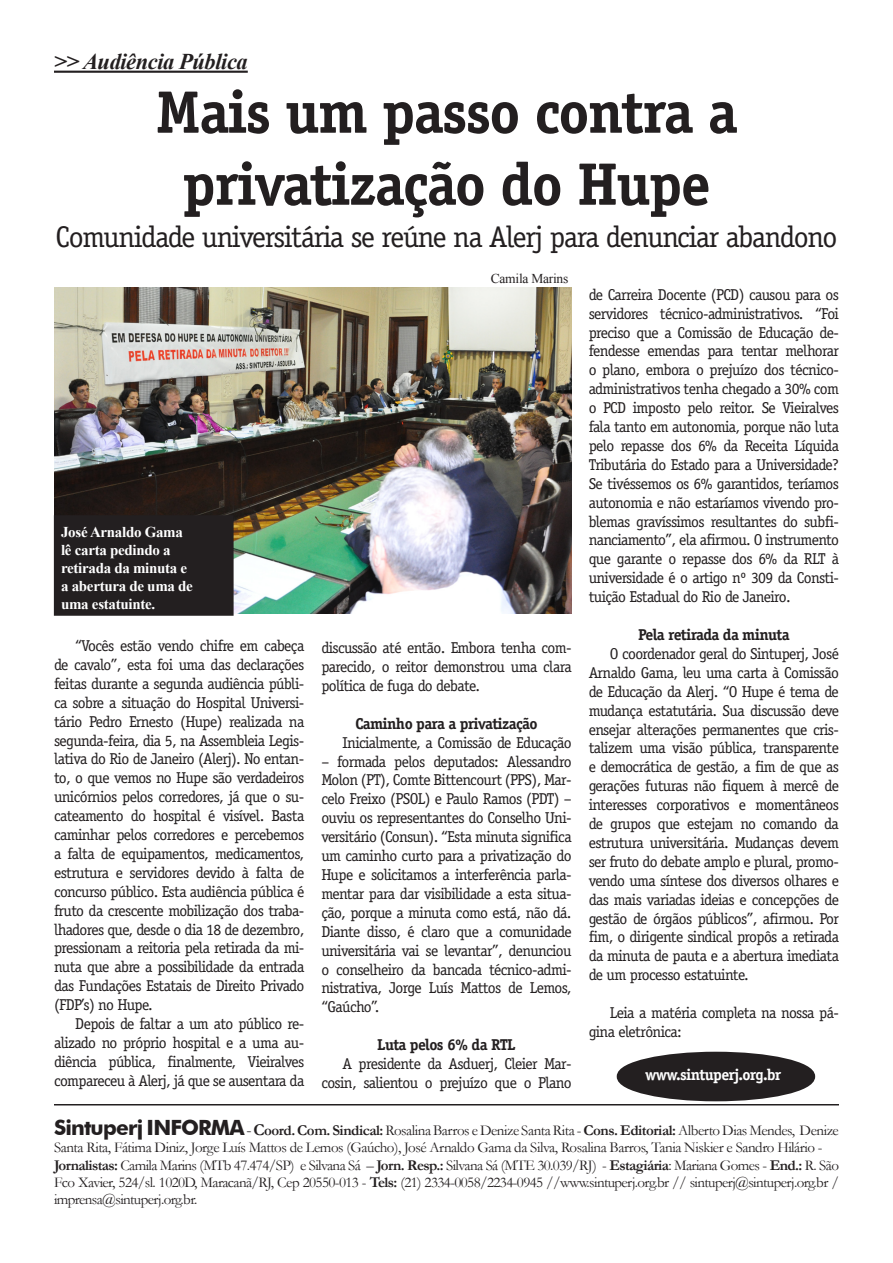
<style>
.page{position:relative;width:893px;height:1263px;background:#fff}
.page>*{position:absolute;margin:0;border:0;box-sizing:border-box;transform-origin:0 0}
.t1{font:700 60px "Officina Serif";letter-spacing:-.03em;color:#231f20}
.t2{font:30px "Officina Serif";letter-spacing:-.04em;color:#231f20}
.t3{font:italic 700 22.5px "Times New Roman";letter-spacing:-.02em;color:#231f20}
.t4{font:15.75px/18.9px "Officina Serif";letter-spacing:-.04em;color:#231f20;text-align:justify}
.t5{font:700 15.75px "Officina Serif";letter-spacing:-.04em;color:#231f20}
.t6{font:700 15.75px "Officina Serif";letter-spacing:-.04em;color:#fff}
.t7{font:15px/17.2px "Garamond";letter-spacing:-.03em;color:#231f20}
.t8{font:700 15px/18px "Times New Roman";letter-spacing:-.02em;color:#fff}
.t9{font:13.5px "Times New Roman";letter-spacing:-.02em;color:#231f20}
.s1{font-family:"Futura BT";font-weight:700;font-size:21px}
.s2{font-size:16.5px}
.s3{font-weight:700;font-size:16.5px}
.s4{font-weight:700}
</style>
<div class="page">
<hr style="left:54px;top:1104px;width:785px;height:1px;background:#231f20">
<img style="left:54px;top:287px;width:518px;height:327px">
<div style="left:620px;top:1055px;width:192px;height:43px;background:#231f20;border-radius:50%"></div>
<div style="left:617px;top:1052px;width:198px;height:49px;border:6px solid #231f20;border-radius:50%"></div>
<div style="left:55px;top:517px;width:177px;height:97px;background:#231f20"></div>
<div style="left:54px;top:515px;width:180px;height:101px;border:3px solid #231f20"></div>
<hr style="left:54px;top:71px;width:194px;height:2px;background:#231f20">
<p class="t3" style="left:54px;top:46px;width:195px">&gt;&gt; Audiência Pública</p>
<p class="t1" style="left:155px;top:75px;width:584px">Mais um passo contra a</p>
<p class="t1" style="left:182px;top:147px;width:530px">privatização do Hupe</p>
<p class="t2" style="left:56px;top:219px;width:783px">Comunidade universitária se reúne na Alerj para denunciar abandono</p>
<p class="t8" style="left:61px;top:523px;width:133px">José Arnaldo Gama lê carta pedindo a retirada da minuta e a abertura de uma de uma estatuinte.</p>
<p class="t4" style="left:54px;top:636px;width:252px;text-indent:21px">“Vocês estão vendo chifre em cabeça de cavalo”, esta foi uma das declarações feitas durante a segunda audiência públi&shy;ca sobre a situação do Hospital Universi&shy;tário Pedro Ernesto (Hupe) realizada na segunda-feira, dia 5, na Assembleia Legis&shy;lativa do Rio de Janeiro (Alerj). No entan&shy;to, o que vemos no Hupe são verdadeiros unicórnios pelos corredores, já que o su&shy;cateamento do hospital é visível. Basta caminhar pelos corredores e percebemos a falta de equipamentos, medicamentos, estrutura e servidores devido à falta de concurso público. Esta audiência pública é fruto da crescente mobilização dos traba&shy;lhadores que, desde o dia 18 de dezembro, pressionam a reitoria pela retirada da mi&shy;nuta que abre a possibilidade da entrada das Fundações Estatais de Direito Privado (FDP’s) no Hupe.</p>
<p class="t4" style="left:54px;top:1014px;width:252px;text-indent:21px">Depois de faltar a um ato público re&shy;alizado no próprio hospital e a uma au&shy;diência pública, finalmente, Vieiralves compareceu à Alerj, já que se ausentara da</p>
<p class="t9" style="left:491px;top:269px;width:79px">Camila Marins</p>
<p class="t4" style="left:321px;top:638px;width:252px">discussão até então. Embora tenha com&shy;parecido, o reitor demonstrou uma clara política de fuga do debate.</p>
<p class="t5" style="left:355px;top:713px;width:184px">Caminho para a privatização</p>
<p class="t4" style="left:343px;top:733px;width:231px">Inicialmente, a Comissão de Educação</p>
<p class="t4" style="left:321px;top:752px;width:252px">– formada pelos deputados: Alessandro Molon (PT), Comte Bittencourt (PPS), Mar&shy;celo Freixo (PSOL) e Paulo Ramos (PDT) – ouviu os representantes do Conselho Uni&shy;versitário (Consun). “Esta minuta significa um caminho curto para a privatização do Hupe e solicitamos a interferência parla&shy;mentar para dar visibilidade a esta situa&shy;ção, porque a minuta como está, não dá.<br>Diante disso, é claro que a comunidade universitária vai se levantar”, denunciou o conselheiro da bancada técnico-admi&shy;nistrativa, Jorge Luís Mattos de Lemos, “Gaúcho”.</p>
<p class="t5" style="left:377px;top:1035px;width:140px">Luta pelos 6% da RTL</p>
<p class="t4" style="left:321px;top:1054px;width:252px;text-align:right">A presidente da Asduerj, Cleier Mar&shy;cosin, salientou o prejuízo que o Plano</p>
<p class="t4" style="left:589px;top:285px;width:252px">de Carreira Docente (PCD) causou para os servidores técnico-administrativos. “Foi preciso que a Comissão de Educação de&shy;fendesse emendas para tentar melhorar o plano, embora o prejuízo dos técnico&shy;administrativos tenha chegado a 30% com o PCD imposto pelo reitor. Se Vieiralves fala tanto em autonomia, porque não luta pelo repasse dos 6% da Receita Líquida Tributária do Estado para a Universidade?<br>Se tivéssemos os 6% garantidos, teríamos autonomia e não estaríamos vivendo pro&shy;blemas gravíssimos resultantes do subfi&shy;nanciamento”, ela afirmou. O instrumento que garante o repasse dos 6% da RLT à universidade é o artigo nº 309 da Consti&shy;tuição Estadual do Rio de Janeiro.</p>
<p class="t5" style="left:638px;top:625px;width:153px">Pela retirada da minuta</p>
<p class="t4" style="left:589px;top:644px;width:252px;text-indent:21px">O coordenador geral do Sintuperj, José Arnaldo Gama, leu uma carta à Comissão de Educação da Alerj. “O Hupe é tema de mudança estatutária. Sua discussão deve ensejar alterações permanentes que cris&shy;talizem uma visão pública, transparente e democrática de gestão, a fim de que as gerações futuras não fiquem à mercê de interesses corporativos e momentâneos de grupos que estejam no comando da estrutura universitária. Mudanças devem ser fruto do debate amplo e plural, promo&shy;vendo uma síntese dos diversos olhares e das mais variadas ideias e concepções de gestão de órgãos públicos”, afirmou. Por fim, o dirigente sindical propôs a retirada da minuta de pauta e a abertura imediata de um processo estatuinte.</p>
<p class="t4" style="left:589px;top:1003px;width:252px;text-indent:21px">Leia a matéria completa na nossa pá&shy;gina eletrônica:</p>
<p class="t6" style="left:645px;top:1064px;width:138px">www.sintuperj.org.br</p>
<p class="t7" style="left:54px;top:1121px;width:786px"><span class="s1">Sintuperj INFORMA</span> <span class="s2">-</span> <span class="s3">C</span><span class="s4">oord. Com. Sindical:</span> Rosalina Barros e Denize Santa Rita - <span class="s4">Cons. Editorial:</span> Alberto Dias Mendes, Denize<br>Santa Rita, Fátima Diniz, Jorge Luís Mattos de Lemos (Gaúcho), José Arnaldo Gama da Silva, Rosalina Barros, Tania Niskier e Sandro Hilário -</p>
<p class="t7" style="left:54px;top:1156px;width:786px;text-align:justify"><span class="s4">Jornalistas:</span> Camila Marins (MTb 47.474/SP) e Silvana Sá – <span class="s4">Jorn. Resp.:</span> Silvana Sá (MTE 30.039/RJ) - <span class="s4">Estagiária</span>: Mariana Gomes - <span class="s4">End.:</span> R. São Fco Xavier, 524/sl. 1020D, Maracanã/RJ, Cep 20550-013 - <span class="s4">Tels:</span> (21) 2334-0058/2234-0945 //www.sintuperj.org.br // sintuperj@sintuperj.org.br / imprensa@sintuperj.org.br.</p>
</div>
